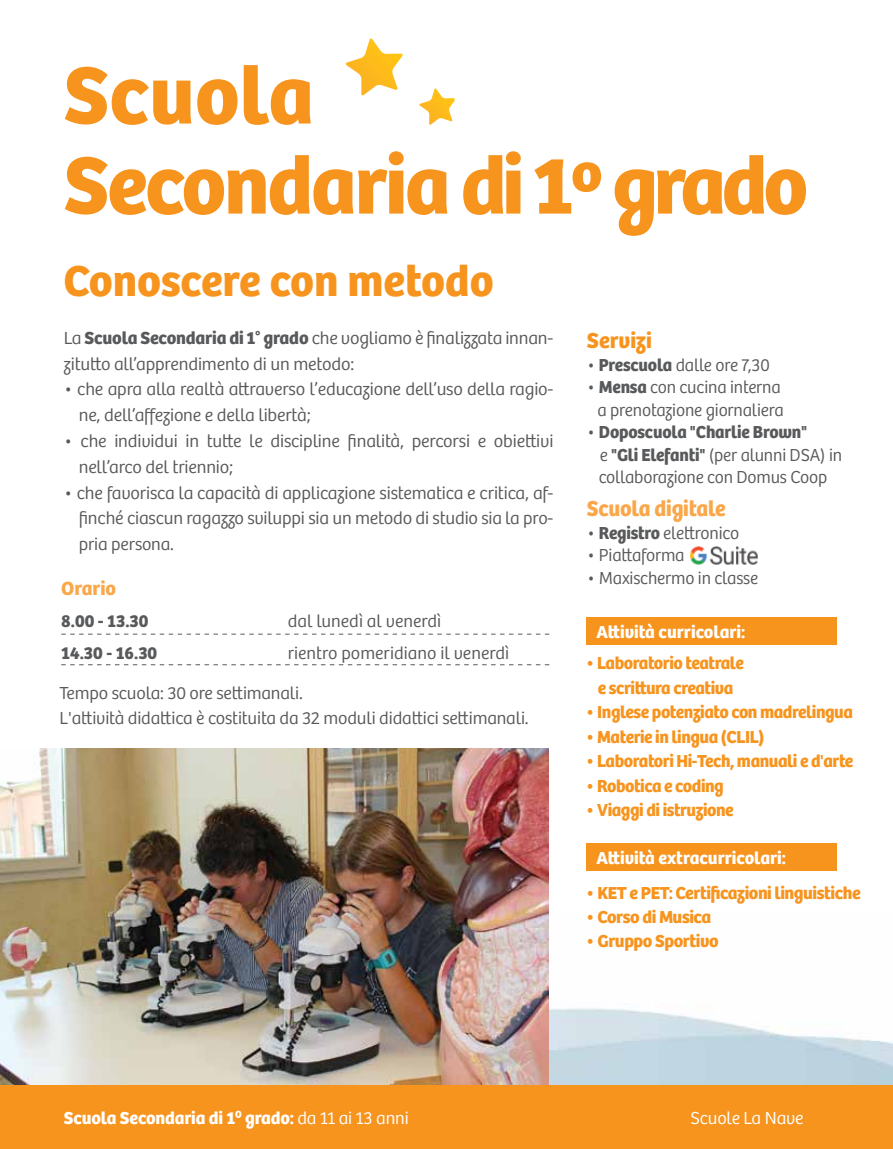
<style>
.page{position:relative;width:893px;height:1149px;background:#fff}
.page>*{position:absolute;margin:0;border:0;box-sizing:border-box;transform-origin:0 0}
.t1{font:700 84px/90px "Bree";letter-spacing:-.025em;color:#f7941e}
.t2{font:700 45px "Bree";color:#f7941e}
.t3{font:700 22.5px "Bree";letter-spacing:-.01em;color:#faa74a}
.t4{font:700 22.5px "Bree";color:#f7941e}
.t5{font:700 19.8px "Bree";color:#faa74a}
.t6{font:300 18.15px/25.8px "Bree";letter-spacing:-.01em;color:#58595b}
.t7{font:300 18px/22.5px "Bree";letter-spacing:-.01em;color:#58595b}
.t8{font:700 18px/24.5px "Bree";letter-spacing:-.025em;color:#f7941e;text-align:center}
.t9{font:700 18px "Bree";letter-spacing:-.005em;color:#fff}
.t10{font:700 18px/32.1px "Bree";color:#58595b}
.t11{font:300 18px "Bree";letter-spacing:-.01em;color:#fff}
.s1{font-weight:700}
.s2{font-size:18px}
.s3{font-weight:300}
</style>
<div class="page">
<img style="left:0;top:1004px;width:893px;height:80px">
<svg style="left:61px;top:664px;width:488px;height:1px"></svg>
<svg style="left:61px;top:633px;width:488px;height:1px"></svg>
<svg style="left:345px;top:38px;width:58px;height:58px"></svg>
<svg style="left:419px;top:88px;width:36px;height:37px"></svg>
<div style="left:586px;top:617px;width:250px;height:27px;background:#f7941e"></div>
<div style="left:586px;top:843px;width:250px;height:27px;background:#f7941e"></div>
<div style="left:0;top:1084px;width:893px;height:64px;background:#f7941e"></div>
<img style="left:0;top:748px;width:549px;height:335px">
<img style="left:690px;top:546px;width:68px;height:18px">
<h1 class="t1" style="left:64px;top:43px;width:746px">Scuola<br>Secondaria di 1º grado</h1>
<h2 class="t2" style="left:63px;top:245px;width:432px">Conoscere con metodo</h2>
<p class="t6" style="left:64px;top:324px;width:491px">La <span class="s1">Scuola Secondaria di 1° grado</span> che vogliamo è finalizzata innan&shy;zitutto all’apprendimento di un metodo:</p>
<p class="t6" style="left:79px;top:375px;width:476px;text-indent:-15px">• che apra alla realtà attraverso l’educazione dell’uso della ragio&shy;ne, dell’affezione e della libertà;</p>
<p class="t6" style="left:79px;top:427px;width:476px;text-indent:-15px">• che individui in tutte le discipline finalità, percorsi e obiettivi nell’arco del triennio;</p>
<p class="t6" style="left:64px;top:478px;width:491px;text-align:right">• che favorisca la capacità di applicazione sistematica e critica, af&shy;finché ciascun ragazzo sviluppi sia un metodo di studio <span class="s2">sia la pro-</span></p>
<p class="t7" style="left:79px;top:531px;width:97px">pria persona.</p>
<p class="t5" style="left:61px;top:572px;width:56px">Orario</p>
<p class="t10" style="left:61px;top:603px;width:98px">8.00 - 13.30<br>14.30 - 16.30</p>
<p class="t7" style="left:288px;top:603px;width:223px;line-height:32.1px">dal lunedì al venerdì<br>rientro pomeridiano il venerdì</p>
<p class="t7" style="left:60px;top:678px;width:471px;line-height:25.5px">Tempo scuola: 30 ore settimanali.<br>L'attività didattica è costituita da 32 moduli didattici settimanali.</p>
<p class="t4" style="left:587px;top:322px;width:67px">Servizi</p>
<p class="t7" style="left:587px;top:352px;width:184px">• <span class="s1">Prescuola</span> dalle ore 7,30</p>
<p class="t7" style="left:587px;top:374px;width:198px;text-align:center">• <span class="s1">Mensa</span> con cucina interna a prenotazione giornaliera</p>
<p class="t7" style="left:599px;top:419px;width:245px;text-indent:-12px">• <span class="s1">Doposcuola "Charlie Brown"<br></span>e <span class="s1">"Gli Elefanti"</span> (per alunni DSA) in collaborazione con Domus Coop</p>
<p class="t3" style="left:587px;top:490px;width:140px">Scuola digitale</p>
<p class="t7" style="left:587px;top:520px;width:154px">• <span class="s1">Registro</span> elettronico</p>
<p class="t7" style="left:587px;top:542px;width:99px">• Piattaforma</p>
<p class="t7" style="left:587px;top:565px;width:173px">• Maxischermo in classe</p>
<p class="t9" style="left:596px;top:617px;width:150px">Attività curricolari:</p>
<p class="t8" style="left:586px;top:649px;width:160px">• Laboratorio teatrale e scrittura creativa</p>
<p class="t8" style="left:586px;top:698px;width:269px">• Inglese potenziato con madrelingua</p>
<p class="t8" style="left:586px;top:722px;width:180px">• Materie in lingua (CLIL)</p>
<p class="t8" style="left:586px;top:747px;width:269px">• Laboratori Hi-Tech, manuali e d'arte</p>
<p class="t8" style="left:586px;top:771px;width:140px">• Robotica e coding</p>
<p class="t8" style="left:586px;top:796px;width:149px">• Viaggi di istruzione</p>
<p class="t9" style="left:596px;top:843px;width:191px">Attività extracurricolari:</p>
<p class="t8" style="left:586px;top:878px;width:276px">• KET e PET: Certificazioni linguistiche</p>
<p class="t8" style="left:586px;top:902px;width:127px">• Corso di Musica</p>
<p class="t8" style="left:586px;top:926px;width:134px">• Gruppo Sportivo</p>
<p class="t9" style="left:64px;top:1102px;width:346px">Scuola Secondaria di 1⁰ grado: <span class="s3">da 11 ai 13 anni</span></p>
<p class="t11" style="left:690px;top:1104px;width:115px">Scuole La Nave</p>
</div>
